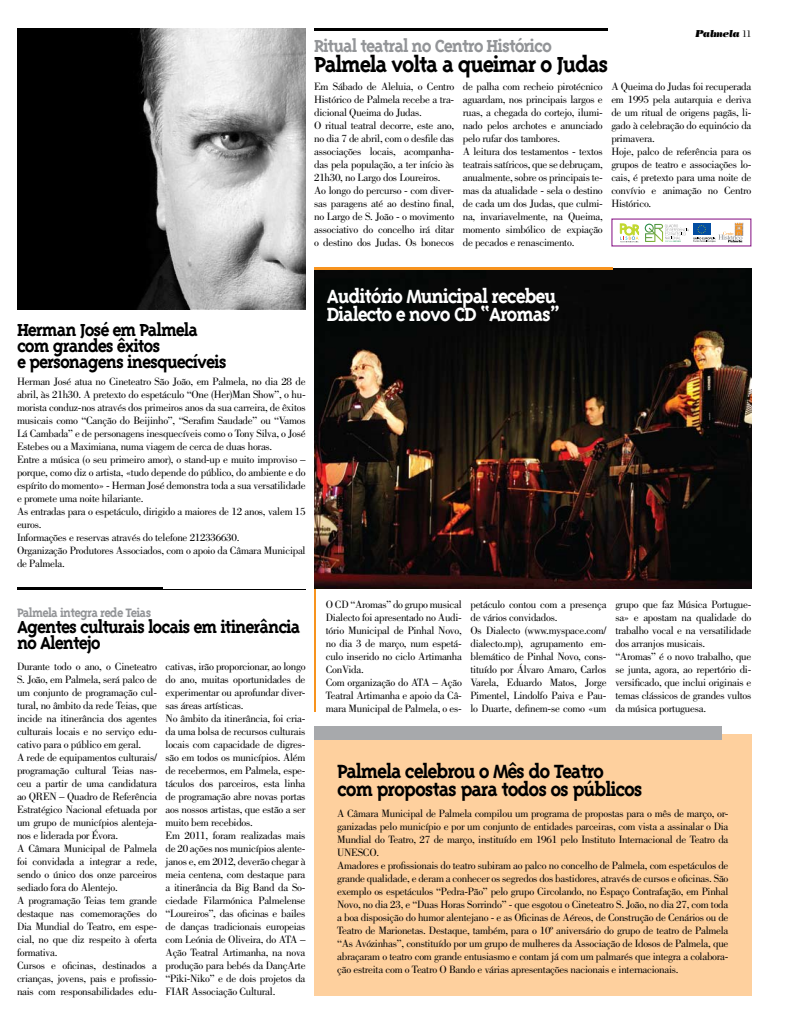
<style>
.page{position:relative;width:794px;height:1021px;background:#fff}
.page>*{position:absolute;margin:0;border:0;box-sizing:border-box;transform-origin:0 0}
.t1{font:700 25px "Triplex Serif";letter-spacing:-.05em;color:#000}
.t2{font:700 22px/18px "Triplex Serif";letter-spacing:-.05em;color:#000}
.t3{font:700 22px/18px "Triplex Serif";letter-spacing:-.05em;color:#fff}
.t4{font:700 20px/16px "Triplex Serif";letter-spacing:-.05em;color:#000}
.t5{font:700 20px "Triplex Serif";letter-spacing:-.05em;color:#939598}
.t6{font:700 14px "Triplex Serif";letter-spacing:-.05em;color:#939598}
.t7{font:11px/13px "Bodoni Std";letter-spacing:-.025em;color:#000}
.t8{font:italic 10px "Bodoni Std Poster";letter-spacing:-.035em;color:#000}
.s1{font-family:"Bodoni Std";font-style:normal}
</style>
<div class="page">
<hr style="left:314px;top:586px;width:1px;height:126px;background:#f7931e">
<div style="left:314px;top:733px;width:437px;height:262px;background:#fed09e"></div>
<div style="left:314px;top:726px;width:407px;height:13px;background:#a7a9ac"></div>
<hr style="left:17px;top:587px;width:145px;height:3px;background:#000">
<hr style="left:314px;top:28px;width:293px;height:3px;background:#000">
<hr style="left:162px;top:589px;width:144px;height:1px;background:#000">
<img style="left:314px;top:269px;width:437px;height:320px">
<hr style="left:314px;top:267px;width:299px;height:3px;background:#f7931e">
<svg style="left:620px;top:224px;width:18px;height:18px"></svg>
<svg style="left:645px;top:222px;width:98px;height:20px"></svg>
<img style="left:17px;top:28px;width:289px;height:281px">
<h3 class="t4" style="left:17px;top:321px;width:211px">Herman José em Palmela com grandes êxitos<br>e personagens inesquecíveis</h3>
<p class="t7" style="left:17px;top:375px;width:290px">Herman José atua no Cineteatro São João, em Palmela, no dia 28 de abril, às 21h30. A pretexto do espetáculo “One (Her)Man Show”, o hu&shy;morista conduz-nos através dos primeiros anos da sua carreira, de êxitos musicais como “Canção do Beijinho”, “Serafim Saudade” ou “Vamos Lá Cambada” e de personagens inesquecíveis como o Tony Silva, o José Estebes ou a Maximiana, numa viagem de cerca de duas horas.<br>Entre a música (o seu primeiro amor), o stand-up e muito improviso – porque, como diz o artista, «tudo depende do público, do ambiente e do espírito do momento» - Herman José demonstra toda a sua versatilidade e promete uma noite hilariante.<br>As entradas para o espetáculo, dirigido a maiores de 12 anos, valem 15 euros.<br>Informações e reservas através do telefone 212336630.<br>Organização Produtores Associados, com o apoio da Câmara Municipal de Palmela.</p>
<h3 class="t5" style="left:314px;top:34px;width:239px">Ritual teatral no Centro Histórico</h3>
<h1 class="t1" style="left:314px;top:50px;width:296px">Palmela volta a queimar o Judas</h1>
<p class="t8" style="left:695px;top:28px;width:57px">Palmela <span class="s1">11</span></p>
<p class="t7" style="left:314px;top:80px;width:142px">Em Sábado de Aleluia, o Centro<br>Histórico de Palmela recebe a tra&shy;dicional Queima do Judas.<br>O ritual teatral decorre, este ano, no dia 7 de abril, com o desfile das associações locais, acompanha&shy;das pela população, a ter início às<br>21h30, no Largo dos Loureiros.<br>Ao longo do percurso - com diver&shy;sas paragens até ao destino final, no Largo de S. João - o movimento associativo do concelho irá ditar o destino dos Judas. Os bonecos</p>
<p class="t7" style="left:463px;top:80px;width:142px">de palha com recheio pirotécnico aguardam, nos principais largos e ruas, a chegada do cortejo, ilumi&shy;nado pelos archotes e anunciado pelo rufar dos tambores.<br>A leitura dos testamentos - textos teatrais satíricos, que se debruçam, anualmente, sobre os principais te&shy;mas da atualidade - sela o destino de cada um dos Judas, que culmi&shy;na, invariavelmente, na Queima, momento simbólico de expiação de pecados e renascimento.</p>
<p class="t7" style="left:611px;top:80px;width:142px">A Queima do Judas foi recuperada em 1995 pela autarquia e deriva de um ritual de origens pagãs, li&shy;gado à celebração do equinócio da primavera.<br>Hoje, palco de referência para os grupos de teatro e associações lo&shy;cais, é pretexto para uma noite de convívio e animação no Centro<br>Histórico.</p>
<h2 class="t3" style="left:327px;top:287px;width:235px">Auditório Municipal recebeu<br>Dialecto e novo CD “Aromas”</h2>
<p class="t6" style="left:17px;top:605px;width:136px">Palmela integra rede Teias</p>
<h3 class="t4" style="left:17px;top:619px;width:285px">Agentes culturais locais em itinerância no Alentejo</h3>
<p class="t7" style="left:17px;top:660px;width:142px">Durante todo o ano, o Cineteatro<br>S. João, em Palmela, será palco de um conjunto de programação cul&shy;tural, no âmbito da rede Teias, que incide na itinerância dos agentes culturais locais e no serviço edu&shy;cativo para o público em geral.<br>A rede de equipamentos culturais/ programação cultural Teias nas&shy;ceu a partir de uma candidatura ao QREN – Quadro de Referência<br>Estratégico Nacional efetuada por um grupo de municípios alenteja&shy;nos e liderada por Évora.<br>A Câmara Municipal de Palmela foi convidada a integrar a rede, sendo o único dos onze parceiros sediado fora do Alentejo.<br>A programação Teias tem grande destaque nas comemorações do<br>Dia Mundial do Teatro, em espe&shy;cial, no que diz respeito à oferta formativa.<br>Cursos e oficinas, destinados a crianças, jovens, pais e profissio&shy;nais com responsabilidades edu-</p>
<p class="t7" style="left:166px;top:660px;width:141px">cativas, irão proporcionar, ao longo do ano, muitas oportunidades de experimentar ou aprofundar diver&shy;sas áreas artísticas.<br>No âmbito da itinerância, foi cria&shy;da uma bolsa de recursos culturais locais com capacidade de digres&shy;são em todos os municípios. Além de recebermos, em Palmela, espe&shy;táculos dos parceiros, esta linha de programação abre novas portas aos nossos artistas, que estão a ser muito bem recebidos.<br>Em 2011, foram realizadas mais de 20 ações nos municípios alente&shy;janos e, em 2012, deverão chegar à meia centena, com destaque para a itinerância da Big Band da So&shy;ciedade Filarmónica Palmelense “Loureiros”, das oficinas e bailes de danças tradicionais europeias com Leónia de Oliveira, do ATA –<br>Ação Teatral Artimanha, na nova produção para bebés da DançArte “Piki-Niko” e de dois projetos da<br>FIAR Associação Cultural.</p>
<p class="t7" style="left:326px;top:598px;width:138px">O CD “Aromas” do grupo musical<br>Dialecto foi apresentado no Audi&shy;tório Municipal de Pinhal Novo, no dia 3 de março, num espetá&shy;culo inserido no ciclo Artimanha<br>ConVida.<br>Com organização do ATA – Ação<br>Teatral Artimanha e apoio da Câ&shy;mara Municipal de Palmela, o es-</p>
<p class="t7" style="left:470px;top:598px;width:138px">petáculo contou com a presença de vários convidados.<br>Os Dialecto (www.myspace.com/ dialecto.mp), agrupamento em&shy;blemático de Pinhal Novo, cons&shy;tituído por Álvaro Amaro, Carlos<br>Varela, Eduardo Matos, Jorge<br>Pimentel, Lindolfo Paiva e Pau&shy;lo Duarte, definem-se como «um</p>
<p class="t7" style="left:615px;top:598px;width:138px">grupo que faz Música Portugue&shy;sa» e apostam na qualidade do trabalho vocal e na versatilidade dos arranjos musicais.<br>“Aromas” é o novo trabalho, que se junta, agora, ao repertório di&shy;versificado, que inclui originais e temas clássicos de grandes vultos da música portuguesa.</p>
<h2 class="t2" style="left:337px;top:761px;width:307px">Palmela celebrou o Mês do Teatro com propostas para todos os públicos</h2>
<p class="t7" style="left:337px;top:806px;width:393px">A Câmara Municipal de Palmela compilou um programa de propostas para o mês de março, or&shy;ganizadas pelo município e por um conjunto de entidades parceiras, com vista a assinalar o Dia Mundial do Teatro, 27 de março, instituído em 1961 pelo Instituto Internacional de Teatro da UNESCO.<br>Amadores e profissionais do teatro subiram ao palco no concelho de Palmela, com espetáculos de grande qualidade, e deram a conhecer os segredos dos bastidores, através de cursos e oficinas. São exemplo os espetáculos “Pedra-Pão” pelo grupo Circolando, no Espaço Contrafação, em Pinhal Novo, no dia 23, e “Duas Horas Sorrindo” - que esgotou o Cineteatro S. João, no dia 27, com toda a boa disposição do humor alentejano - e as Oficinas de Aéreos, de Construção de Cenários ou de Teatro de Marionetas. Destaque, também, para o 10º aniversário do grupo de teatro de Palmela “As Avózinhas”, constituído por um grupo de mulheres da Associação de Idosos de Palmela, que abraçaram o teatro com grande entusiasmo e contam já com um palmarés que integra a colabora&shy;ção estreita com o Teatro O Bando e várias apresentações nacionais e internacionais.</p>
</div>
